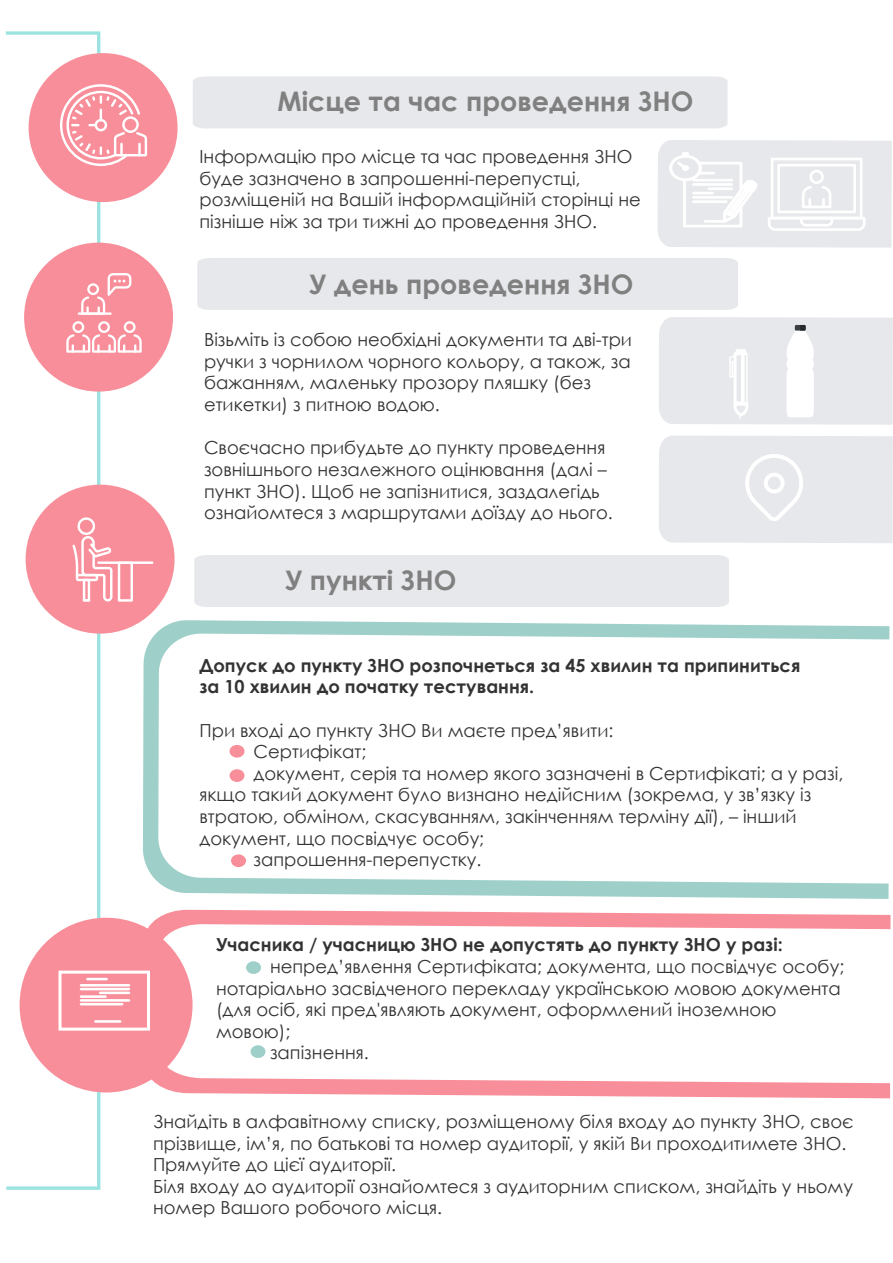
<style>
.page{position:relative;width:893px;height:1263px;background:#fff}
.page>*{position:absolute;margin:0;border:0;box-sizing:border-box;transform-origin:0 0}
.t1{font:700 27px "Century Gothic";color:#808080}
.t2{font:18px/21.6px "Century Gothic";color:#333}
.t3{font:700 18px/21.6px "Century Gothic";color:#333}
</style>
<div class="page">
<div style="left:194px;top:555px;width:535px;height:52px;background:#e7e8eb"></div>
<div style="left:193px;top:76px;width:535px;height:52px;background:#e7e8eb"></div>
<div style="left:4px;top:31px;width:96px;height:1159px;border:3px solid #9be3e0"></div>
<div style="left:29px;top:53px;width:149px;height:149px;background:#f88e99;border-radius:50%"></div>
<div style="left:24px;top:243px;width:149px;height:149px;background:#f88e99;border-radius:50%"></div>
<div style="left:26px;top:485px;width:149px;height:149px;background:#f88e99;border-radius:50%"></div>
<svg style="left:197px;top:140px;width:695px;height:170px"></svg>
<svg style="left:143px;top:620px;width:746px;height:279px;fill:#9ed0c9"></svg>
<svg style="left:158px;top:633px;width:732px;height:250px"></svg>
<div style="left:230px;top:745px;width:14px;height:13px;background:#f88e99;border-radius:50%"></div>
<div style="left:230px;top:769px;width:14px;height:13px;background:#f88e99;border-radius:50%"></div>
<div style="left:231px;top:854px;width:15px;height:13px;background:#f88e99;border-radius:50%"></div>
<svg style="left:144px;top:910px;width:746px;height:188px;fill:#f88e99"></svg>
<svg style="left:160px;top:924px;width:731px;height:159px"></svg>
<div style="left:20px;top:918px;width:173px;height:174px;background:#f88e99;border-radius:50%"></div>
<div style="left:246px;top:961px;width:15px;height:13px;background:#9ed0c9;border-radius:50%"></div>
<div style="left:251px;top:1045px;width:15px;height:13px;background:#9ed0c9;border-radius:50%"></div>
<svg style="left:60px;top:84px;width:87px;height:82px"></svg>
<div style="left:659px;top:435px;width:234px;height:108px;background:#e7e8eb"></div>
<div style="left:58px;top:971px;width:92px;height:60px;border:3px solid #fff"></div>
<div style="left:86px;top:978px;width:22px;height:2px;border:2px solid #fff"></div>
<div style="left:80px;top:984px;width:50px;height:2px;border:2px solid #fff"></div>
<div style="left:80px;top:988px;width:50px;height:2px;border:2px solid #fff"></div>
<div style="left:99px;top:991px;width:31px;height:3px;border:2px solid #fff"></div>
<div style="left:80px;top:995px;width:27px;height:3px;border:2px solid #fff"></div>
<div style="left:80px;top:999px;width:50px;height:3px;border:2px solid #fff"></div>
<div style="left:80px;top:1003px;width:43px;height:2px;border:2px solid #fff"></div>
<div style="left:94px;top:1020px;width:27px;height:3px;border:2px solid #fff"></div>
<svg style="left:66px;top:321px;width:76px;height:32px"></svg>
<hr style="left:78px;top:312px;width:34px;height:3px;background:#fff">
<svg style="left:81px;top:273px;width:50px;height:42px"></svg>
<hr style="left:97px;top:561px;width:56px;height:3px;background:#fff">
<svg style="left:118px;top:564px;width:15px;height:38px"></svg>
<svg style="left:72px;top:517px;width:40px;height:84px"></svg>
<svg style="left:659px;top:317px;width:234px;height:108px;background:#e9eaec"></svg>
<h1 class="t1" style="left:278px;top:81px;width:417px">Місце та час проведення ЗНО</h1>
<p class="t2" style="left:200px;top:146px;width:443px">Інформацію про місце та час проведення ЗНО буде зазначено в запрошенні-перепустці, розміщеній на Вашій інформаційній сторінці не пізніше ніж за три тижні до проведення ЗНО.</p>
<h1 class="t1" style="left:309px;top:264px;width:326px">У день проведення ЗНО</h1>
<p class="t2" style="left:204px;top:329px;width:430px">Візьміть із собою необхідні документи та дві-три ручки з чорнилом чорного кольору, а також, за бажанням, маленьку прозору пляшку (без етикетки) з питною водою.</p>
<p class="t2" style="left:204px;top:437px;width:410px">Своєчасно прибудьте до пункту проведення зовнішнього незалежного оцінювання (далі – пункт ЗНО). Щоб не запізнитися, заздалегідь ознайомтеся з маршрутами доїзду до нього.</p>
<h1 class="t1" style="left:285px;top:560px;width:173px">У пункті ЗНО</h1>
<p class="t3" style="left:200px;top:654px;width:602px">Допуск до пункту ЗНО розпочнеться за 45 хвилин та припиниться за 10 хвилин до початку тестування.</p>
<p class="t2" style="left:200px;top:719px;width:415px">При вході до пункту ЗНО Ви маєте пред’явити:</p>
<p class="t2" style="left:254px;top:741px;width:114px">Сертифікат;</p>
<p class="t2" style="left:254px;top:762px;width:591px">документ, серія та номер якого зазначені в Сертифікаті; а у разі,</p>
<p class="t2" style="left:200px;top:784px;width:613px">якщо такий документ було визнано недійсним (зокрема, у зв’язку із</p>
<p class="t2" style="left:200px;top:805px;width:599px">втратою, обміном, скасуванням, закінченням терміну дії), – інший</p>
<p class="t2" style="left:200px;top:827px;width:286px">документ, що посвідчує особу;</p>
<p class="t2" style="left:254px;top:849px;width:230px">запрошення-перепустку.</p>
<p class="t3" style="left:216px;top:933px;width:568px">Учасника / учасницю ЗНО не допустять до пункту ЗНО у разі:</p>
<p class="t2" style="left:270px;top:955px;width:576px">непред’явлення Сертифіката; документа, що посвідчує особу;</p>
<p class="t2" style="left:216px;top:977px;width:626px">нотаріально засвідченого перекладу українською мовою документа</p>
<p class="t2" style="left:216px;top:999px;width:562px">(для осіб, які пред'являють документ, оформлений іноземною</p>
<p class="t2" style="left:216px;top:1020px;width:76px">мовою);</p>
<p class="t2" style="left:270px;top:1042px;width:100px">запізнення.</p>
<p class="t2" style="left:153px;top:1110px;width:702px">Знайдіть в алфавітному списку, розміщеному біля входу до пункту ЗНО, своє прізвище, ім’я, по батькові та номер аудиторії, у якій Ви проходитимете ЗНО.<br>Прямуйте до цієї аудиторії.<br>Біля входу до аудиторії ознайомтеся з аудиторним списком, знайдіть у ньому номер Вашого робочого місця.</p>
</div>
